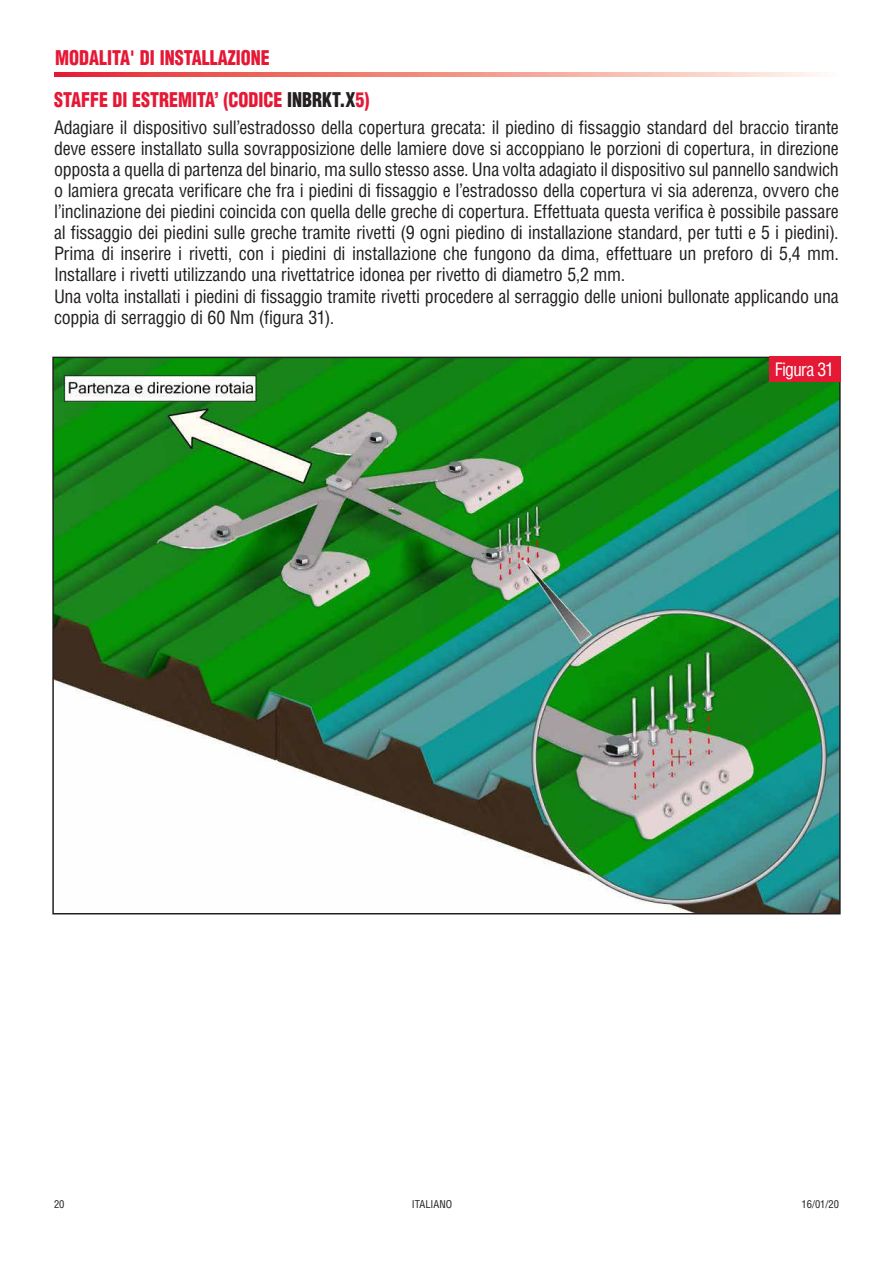
<style>
.page{position:relative;width:893px;height:1263px;background:#fff}
.page>*{position:absolute;margin:0;border:0;box-sizing:border-box;transform-origin:0 0}
.subhead{font:900 condensed 19.8px "Helvetica LT Std";color:#e51836;scale:.91 1}
.page_headings{font:900 condensed 19.8px "Helvetica LT Std";color:#e51836;scale:.91 1}
.Body_copy{font:condensed 18px/21px "Helvetica LT Std";letter-spacing:-.015em;color:#231f20;text-align:justify}
.Body_copy-2{font:condensed 18px "Helvetica LT Std";letter-spacing:-.055em;color:#fff}
.t1{font:condensed 10.5px "Helvetica LT Std";color:#231f20}
.s1{color:#231f20}
</style>
<div class="page">
<svg style="left:54px;top:72px;width:764px;height:5px;background:#f08e87"></svg>
<img style="left:55px;top:360px;width:783px;height:551px">
<div style="left:769px;top:357px;width:71px;height:25px;background:#e51836"></div>
<p class="page_headings" style="left:55px;top:46px;width:237px">MODALITA' DI INSTALLAZIONE</p>
<p class="subhead" style="left:54px;top:88px;width:348px">STAFFE DI ESTREMITA’ (CODICE <span class="s1">INBRKT.X</span>5)</p>
<p class="Body_copy" style="left:54px;top:117px;width:786px">Adagiare il dispositivo sull’estradosso della copertura grecata: il piedino di fissaggio standard del braccio tirante deve essere installato sulla sovrapposizione delle lamiere dove si accoppiano le porzioni di copertura, in direzione opposta a quella di partenza del binario, ma sullo stesso asse. Una volta adagiato il dispositivo sul pannello sandwich o lamiera grecata verificare che fra i piedini di fissaggio e l’estradosso della copertura vi sia aderenza, ovvero che l’inclinazione dei piedini coincida con quella delle greche di copertura. Effettuata questa verifica è possibile passare al fissaggio dei piedini sulle greche tramite rivetti (9 ogni piedino di installazione standard, per tutti e 5 i piedini).<br>Prima di inserire i rivetti, con i piedini di installazione che fungono da dima, effettuare un preforo di 5,4 mm.<br>Installare i rivetti utilizzando una rivettatrice idonea per rivetto di diametro 5,2 mm.</p>
<p class="Body_copy" style="left:54px;top:286px;width:786px">Una volta installati i piedini di fissaggio tramite rivetti procedere al serraggio delle unioni bullonate applicando una coppia di serraggio di 60 Nm (figura 31).</p>
<p class="Body_copy-2" style="left:775px;top:358px;width:61px">Figura 31</p>
<p class="t1" style="left:54px;top:1197px;width:12px">20</p>
<p class="t1" style="left:412px;top:1197px;width:42px">ITALIANO</p>
<p class="t1" style="left:802px;top:1197px;width:39px">16/01/20</p>
</div>
